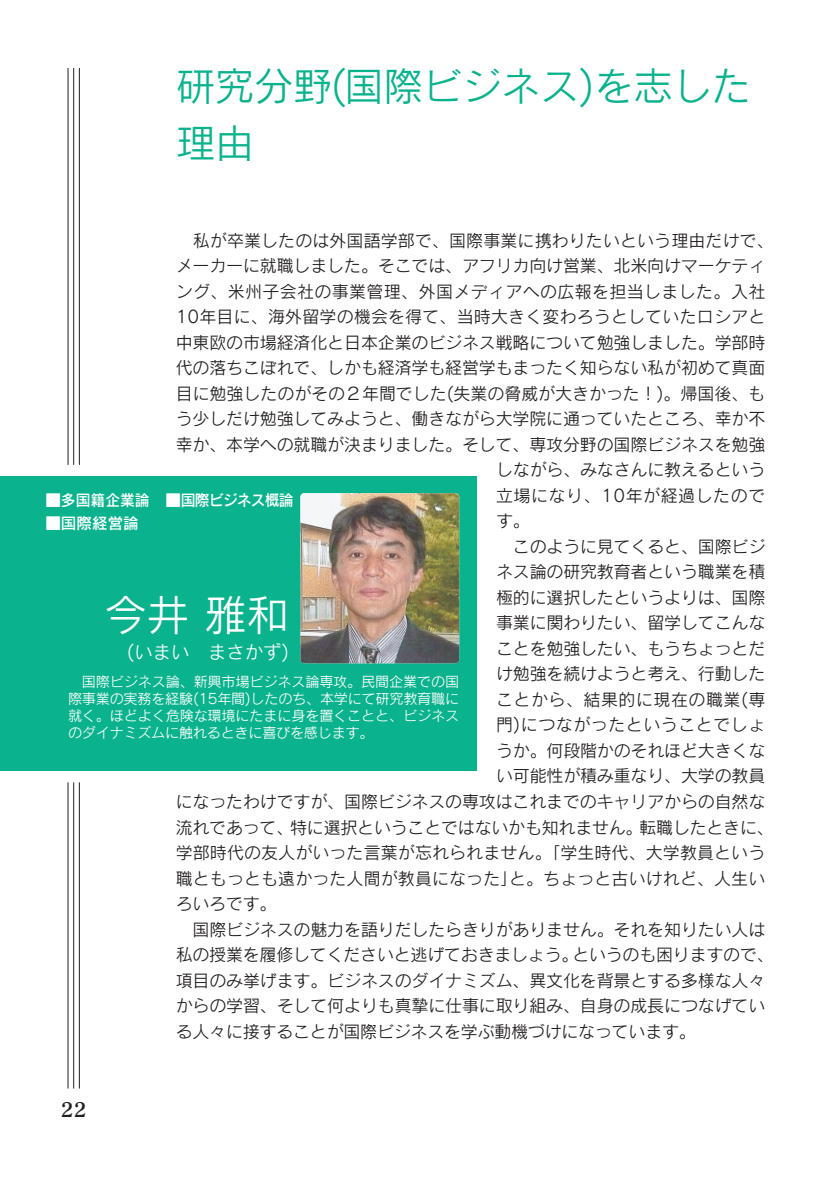
<style>
.page{position:relative;width:840px;height:1190px;background:#fff}
.page>*{position:absolute;margin:0;border:0;box-sizing:border-box;transform-origin:0 0}
.t1{font:42.6px "Rodin CID M";color:#fff}
.t2{font:39.6px/56.6px "Rodin CID M";letter-spacing:-.015em;color:#0ab38d}
.t3{font:19.8px "Matisse CID B";color:#231f20}
.t4{font:18.4px "Rodin CID M";color:#fff}
.t5{font:17px "Rodin CID M";letter-spacing:-.01em;color:#231f20}
.t6{font:17px "Rodin CID M";letter-spacing:.03em;color:#231f20}
.t7{font:17px "Rodin CID M";letter-spacing:.01em;color:#231f20}
.t8{font:17px "Rodin CID M";letter-spacing:.02em;color:#231f20}
.t9{font:15.6px "Rodin CID DB";letter-spacing:-.055em;color:#fff}
.t10{font:15.6px "Rodin CID DB";color:#fff}
.t11{font:14.2px/17px "Rodin CID M";letter-spacing:-.02em;color:#fff;text-align:justify}
</style>
<div class="page">
<div style="left:0;top:476px;width:476px;height:295px;background:#0ab38d"></div>
<img style="left:300px;top:493px;width:159px;height:170px;border-radius:4px">
<hr style="left:68px;top:68px;width:1px;height:397px;background:#231f20">
<hr style="left:73px;top:68px;width:1px;height:397px;background:#231f20">
<hr style="left:79px;top:68px;width:1px;height:397px;background:#231f20">
<hr style="left:68px;top:782px;width:1px;height:306px;background:#231f20">
<hr style="left:73px;top:782px;width:1px;height:307px;background:#231f20">
<hr style="left:79px;top:782px;width:1px;height:307px;background:#231f20">
<h2 class="t2" style="left:176px;top:64px;width:577px">研究分野(国際ビジネス)を志した理由</h2>
<p class="t5" style="left:193px;top:234px;width:583px">私が卒業したのは外国語学部で、国際事業に携わりたいという理由だけで、</p>
<p class="t5" style="left:176px;top:259px;width:591px">メーカーに就職しました。そこでは、アフリカ向け営業、北米向けマーケティ</p>
<p class="t8" style="left:176px;top:285px;width:591px">ング、米州子会社の事業管理、外国メディアへの広報を担当しました。入社</p>
<p class="t7" style="left:176px;top:310px;width:591px">10年目に、海外留学の機会を得て、当時大きく変わろうとしていたロシアと</p>
<p class="t5" style="left:176px;top:336px;width:591px">中東欧の市場経済化と日本企業のビジネス戦略について勉強しました。学部時</p>
<p class="t5" style="left:176px;top:362px;width:591px">代の落ちこぼれで、しかも経済学も経営学もまったく知らない私が初めて真面</p>
<p class="t5" style="left:176px;top:387px;width:591px">目に勉強したのがその２年間でした(失業の脅威が大きかった！)。帰国後、も</p>
<p class="t5" style="left:176px;top:413px;width:591px">う少しだけ勉強してみようと、働きながら大学院に通っていたところ、幸か不</p>
<p class="t5" style="left:176px;top:438px;width:591px">幸か、本学への就職が決まりました。そして、専攻分野の国際ビジネスを勉強</p>
<p class="t5" style="left:496px;top:464px;width:271px">しながら、みなさんに教えるという</p>
<p class="t6" style="left:496px;top:489px;width:271px">立場になり、10年が経過したので</p>
<p class="t5" style="left:496px;top:515px;width:35px">す。</p>
<p class="t5" style="left:513px;top:540px;width:254px">このように見てくると、国際ビジ</p>
<p class="t5" style="left:496px;top:566px;width:271px">ネス論の研究教育者という職業を積</p>
<p class="t5" style="left:496px;top:591px;width:271px">極的に選択したというよりは、国際</p>
<p class="t5" style="left:496px;top:617px;width:271px">事業に関わりたい、留学してこんな</p>
<p class="t5" style="left:496px;top:642px;width:271px">ことを勉強したい、もうちょっとだ</p>
<p class="t5" style="left:496px;top:668px;width:271px">け勉強を続けようと考え、行動した</p>
<p class="t6" style="left:496px;top:693px;width:271px">ことから、結果的に現在の職業(専</p>
<p class="t6" style="left:496px;top:719px;width:271px">門)につながったということでしょ</p>
<p class="t5" style="left:496px;top:744px;width:271px">うか。何段階かのそれほど大きくな</p>
<p class="t5" style="left:496px;top:770px;width:271px">い可能性が積み重なり、大学の教員</p>
<p class="t5" style="left:176px;top:795px;width:591px">になったわけですが、国際ビジネスの専攻はこれまでのキャリアからの自然な</p>
<p class="t5" style="left:176px;top:821px;width:600px">流れであって、特に選択ということではないかも知れません。転職したときに、</p>
<p class="t5" style="left:176px;top:846px;width:591px">学部時代の友人がいった言葉が忘れられません。｢学生時代、大学教員という</p>
<p class="t5" style="left:176px;top:872px;width:591px">職ともっとも遠かった人間が教員になった｣と。ちょっと古いけれど、人生い</p>
<p class="t5" style="left:176px;top:897px;width:102px">ろいろです。</p>
<p class="t5" style="left:193px;top:923px;width:574px">国際ビジネスの魅力を語りだしたらきりがありません。それを知りたい人は</p>
<p class="t5" style="left:176px;top:948px;width:600px">私の授業を履修してくださいと逃げておきましょう。というのも困りますので、</p>
<p class="t5" style="left:176px;top:974px;width:591px">項目のみ挙げます。ビジネスのダイナミズム、異文化を背景とする多様な人々</p>
<p class="t5" style="left:176px;top:999px;width:591px">からの学習、そして何よりも真摯に仕事に取り組み、自身の成長につなげてい</p>
<p class="t5" style="left:176px;top:1025px;width:522px">る人々に接することが国際ビジネスを学ぶ動機づけになっています。</p>
<p class="t9" style="left:45px;top:495px;width:250px">■多国籍企業論 ■国際ビジネス概論</p>
<p class="t10" style="left:45px;top:517px;width:111px">■国際経営論　</p>
<h1 class="t1" style="left:104px;top:599px;width:186px">今井雅和</h1>
<p class="t4" style="left:127px;top:646px;width:164px">(いまい　まさかず)</p>
<p class="t11" style="left:68px;top:675px;width:393px;text-indent:14px">国際ビジネス論、新興市場ビジネス論専攻。民間企業での国際事業の実務を経験(15年間)したのち、本学にて研究教育職に就く。ほどよく危険な環境にたまに身を置くことと、ビジネスのダイナミズムに触れるときに喜びを感じます。</p>
<p class="t3" style="left:61px;top:1102px;width:28px">22</p>
</div>
